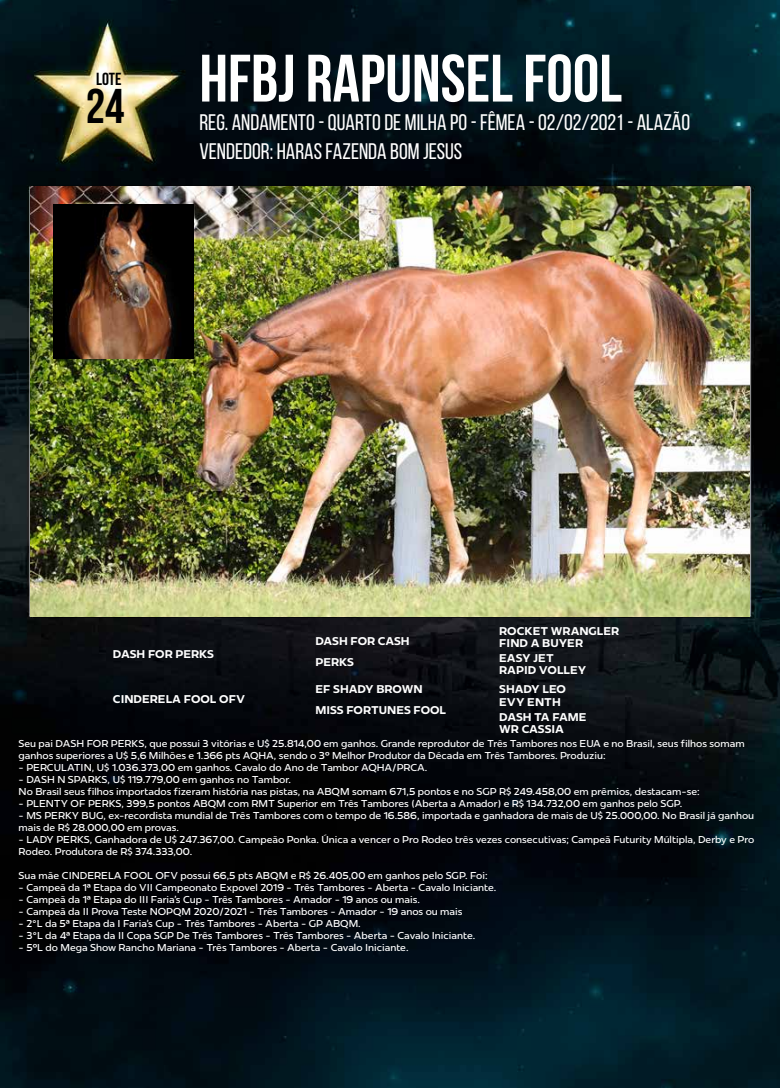
<style>
.page{position:relative;width:780px;height:1088px;background:#fff}
.page>*{position:absolute;margin:0;border:0;box-sizing:border-box;transform-origin:0 0}
.t1{font:700 66.88px "Bebas Neue";color:#fff}
.t2{font:700 48.75px "Bebas Neue";color:#000}
.t3{font:22.5px/28.4px "Bebas Neue";color:#fff}
.t4{font:700 17.5px "Bebas Neue";color:#000}
.t5{font:700 11.25px/20.9px "Redonda";color:#fff}
.t6{font:10px/12px "Redonda";color:#fff}
</style>
<div class="page">
<img style="left:0;top:0;width:780px;height:1088px">
<img style="left:30px;top:186px;width:719px;height:431px">
<img style="left:53px;top:204px;width:140px;height:155px">
<h3 class="t4" style="left:96px;top:69px;width:27px">LOTE</h3>
<h2 class="t2" style="left:86px;top:79px;width:40px">24</h2>
<h1 class="t1" style="left:199px;top:42px;width:424px">HFBJ RAPUNSEL FOOL</h1>
<h3 class="t3" style="left:199px;top:108px;width:492px">REG. ANDAMENTO - QUARTO DE MILHA PO - FÊMEA - 02/02/2021 - ALAZÃO<br>VENDEDOR: HARAS FAZENDA BOM JESUS</h3>
<p class="t5" style="left:315px;top:631px;width:96px">DASH FOR CASH</p>
<p class="t5" style="left:499px;top:620px;width:122px">ROCKET WRANGLER</p>
<p class="t5" style="left:499px;top:632px;width:85px">FIND A BUYER</p>
<p class="t5" style="left:113px;top:644px;width:103px">DASH FOR PERKS</p>
<p class="t5" style="left:113px;top:688px;width:134px">CINDERELA FOOL OFV</p>
<p class="t5" style="left:315px;top:652px;width:40px">PERKS</p>
<p class="t5" style="left:315px;top:678px;width:132px">EF SHADY BROWN<br>MISS FORTUNES FOOL</p>
<p class="t5" style="left:499px;top:648px;width:56px">EASY JET</p>
<p class="t5" style="left:499px;top:660px;width:89px">RAPID VOLLEY</p>
<p class="t5" style="left:499px;top:678px;width:68px">SHADY LEO</p>
<p class="t5" style="left:499px;top:691px;width:63px">EVY ENTH</p>
<p class="t5" style="left:499px;top:707px;width:89px">DASH TA FAME</p>
<p class="t5" style="left:499px;top:718px;width:66px">WR CASSIA</p>
<p class="t6" style="left:19px;top:737px;width:727px">Seu pai DASH FOR PERKS, que possui 3 vitórias e U$ 25.814,00 em ganhos. Grande reprodutor de Três Tambores nos EUA e no Brasil, seus filhos somam ganhos superiores a U$ 5,6 Milhões e 1.366 pts AQHA, sendo o 3º Melhor Produtor da Década em Três Tambores. Produziu:</p>
<p class="t6" style="left:19px;top:761px;width:410px">- PERCULATIN, U$ 1.036.373,00 em ganhos. Cavalo do Ano de Tambor AQHA/PRCA.</p>
<p class="t6" style="left:19px;top:773px;width:682px">- DASH N SPARKS, U$ 119.779,00 em ganhos no Tambor.<br>No Brasil seus filhos importados fizeram história nas pistas, na ABQM somam 671,5 pontos e no SGP R$ 249.458,00 em prêmios, destacam-se:</p>
<p class="t6" style="left:19px;top:797px;width:665px">- PLENTY OF PERKS, 399,5 pontos ABQM com RMT Superior em Três Tambores (Aberta a Amador) e R$ 134.732,00 em ganhos pelo SGP.</p>
<p class="t6" style="left:19px;top:809px;width:737px">- MS PERKY BUG, ex-recordista mundial de Três Tambores com o tempo de 16.586, importada e ganhadora de mais de U$ 25.000,00. No Brasil já ganhou mais de R$ 28.000,00 em provas.</p>
<p class="t6" style="left:19px;top:833px;width:737px">- LADY PERKS, Ganhadora de U$ 247.367,00. Campeão Ponka. Única a vencer o Pro Rodeo três vezes consecutivas; Campeã Futurity Múltipla, Derby e Pro<br>Rodeo. Produtora de R$ 374.333,00.</p>
<p class="t6" style="left:19px;top:869px;width:470px">Sua mãe CINDERELA FOOL OFV possui 66,5 pts ABQM e R$ 26.405,00 em ganhos pelo SGP. Foi:</p>
<p class="t6" style="left:19px;top:881px;width:479px">- Campeã da 1ª Etapa do VII Campeonato Expovel 2019 - Três Tambores - Aberta - Cavalo Iniciante.</p>
<p class="t6" style="left:19px;top:893px;width:403px">- Campeã da 1ª Etapa do III Faria’s Cup - Três Tambores - Amador - 19 anos ou mais.</p>
<p class="t6" style="left:19px;top:905px;width:445px">- Campeã da II Prova Teste NOPQM 2020/2021 - Três Tambores - Amador - 19 anos ou mais</p>
<p class="t6" style="left:19px;top:917px;width:344px">- 2°L da 5ª Etapa da I Faria’s Cup - Três Tambores - Aberta - GP ABQM.</p>
<p class="t6" style="left:19px;top:929px;width:458px">- 3°L da 4ª Etapa da II Copa SGP De Três Tambores - Três Tambores - Aberta - Cavalo Iniciante.</p>
<p class="t6" style="left:19px;top:941px;width:391px">- 5ºL do Mega Show Rancho Mariana - Três Tambores - Aberta - Cavalo Iniciante.</p>
</div>
